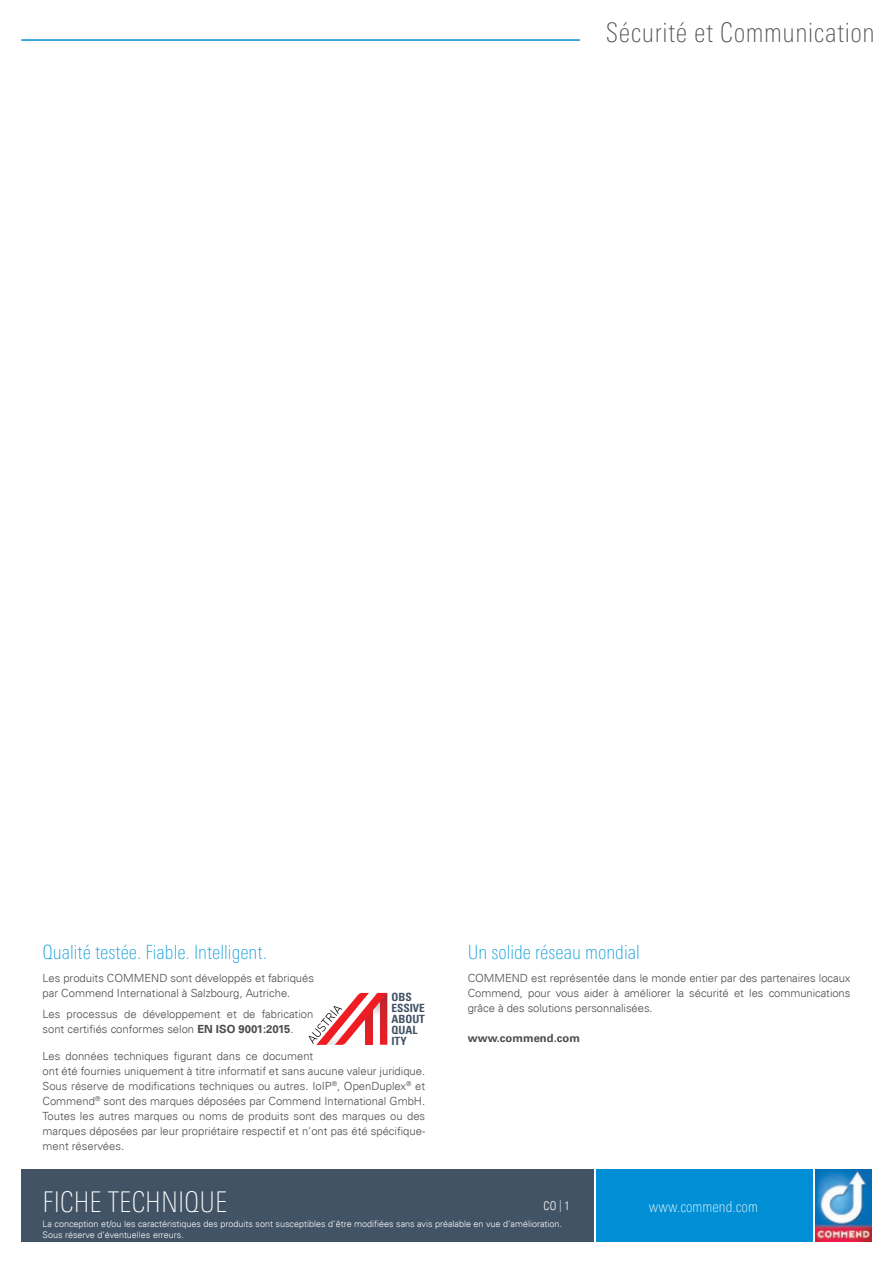
<style>
.page{position:relative;width:893px;height:1263px;background:#fff}
.page>*{position:absolute;margin:0;border:0;box-sizing:border-box;transform-origin:0 0}
.t1{font:100 condensed 28.5px "Univers Next Pro";color:#fff}
.t2{font:100 condensed 27px "Univers Next Pro";letter-spacing:.02em;color:#4b4c4d}
.t3{font:100 condensed 19.5px "Univers Next Pro";color:#069ad9}
.t4{font:100 condensed 15px "Univers Next Pro";color:#fff}
.t5{font:12px "Univers Com 47 Light Cond";color:#fff}
.t6{font:11.4px/10.9px "Univers Com 67 Bold Cond";color:#425366}
.t7{font:300 11.25px/15px "Univers Com 45";color:#4b4c4d}
.t8{font:700 11.25px "Univers Com 65";color:#4b4c4d}
.t9{font:300 9px/10.8px "Univers Com 45";color:#fff}
.s1{font-family:"Univers Com 65";font-weight:700}
.s2{color:#d5dde2}
</style>
<div class="page">
<img style="left:815px;top:1169px;width:57px;height:73px">
<svg style="left:309px;top:993px;width:78px;height:52px"></svg>
<div style="left:21px;top:1169px;width:573px;height:73px;background:#425366"></div>
<div style="left:596px;top:1169px;width:216px;height:73px;background:#008fd5"></div>
<hr style="left:21px;top:39px;width:559px;height:2px;background:#008fd5">
<h2 class="t2" style="left:606px;top:17px;width:270px">Sécurité et Communication</h2>
<h3 class="t3" style="left:43px;top:941px;width:226px">Qualité testée. Fiable. Intelligent.</h3>
<p class="t7" style="left:43px;top:971px;width:273px">Les produits COMMEND sont développés et fabriqués par Commend International à Salzbourg, Autriche.</p>
<p class="t7" style="left:43px;top:1007px;width:272px">Les processus de développement et de fabrication sont certifiés conformes selon <span class="s1">EN ISO 9001:2015</span>.</p>
<p class="t7" style="left:43px;top:1049px;width:384px">Les données techniques figurant dans ce document<br>ont été fournies uniquement à titre informatif et sans aucune valeur juridique.<br>Sous réserve de modifications techniques ou autres. IoIP<sup>®</sup>, OpenDuplex<sup>®</sup> et Commend<sup>®</sup> sont des marques déposées par Commend International GmbH.<br>Toutes les autres marques ou noms de produits sont des marques ou des marques déposées par leur propriétaire respectif et n'ont pas été spécifique&shy;ment réservées.</p>
<p class="t6" style="left:391px;top:991px;width:35px">OBS<br>ESSIVE<br>ABOUT<br>QUAL<br>ITY</p>
<h1 class="t1" style="left:43px;top:1186px;width:186px">FICHE TECHNIQUE</h1>
<h3 class="t3" style="left:468px;top:941px;width:174px">Un solide réseau mondial</h3>
<p class="t7" style="left:468px;top:971px;width:384px;text-align:justify">COMMEND est représentée dans le monde entier par des partenaires locaux Commend, pour vous aider à améliorer la sécurité et les communications grâce à des solutions personnalisées.</p>
<p class="t8" style="left:468px;top:1031px;width:114px">www.commend.com</p>
<p class="t5" style="left:543px;top:1198px;width:28px">CO <span class="s2">|</span> 1</p>
<h3 class="t4" style="left:649px;top:1198px;width:111px">www.commend.com</h3>
<p class="t9" style="left:43px;top:1218px;width:521px">La conception et/ou les caractéristiques des produits sont susceptibles d’être modifiées sans avis préalable en vue d’amélioration.<br>Sous réserve d’éventuelles erreurs.</p>
</div>
